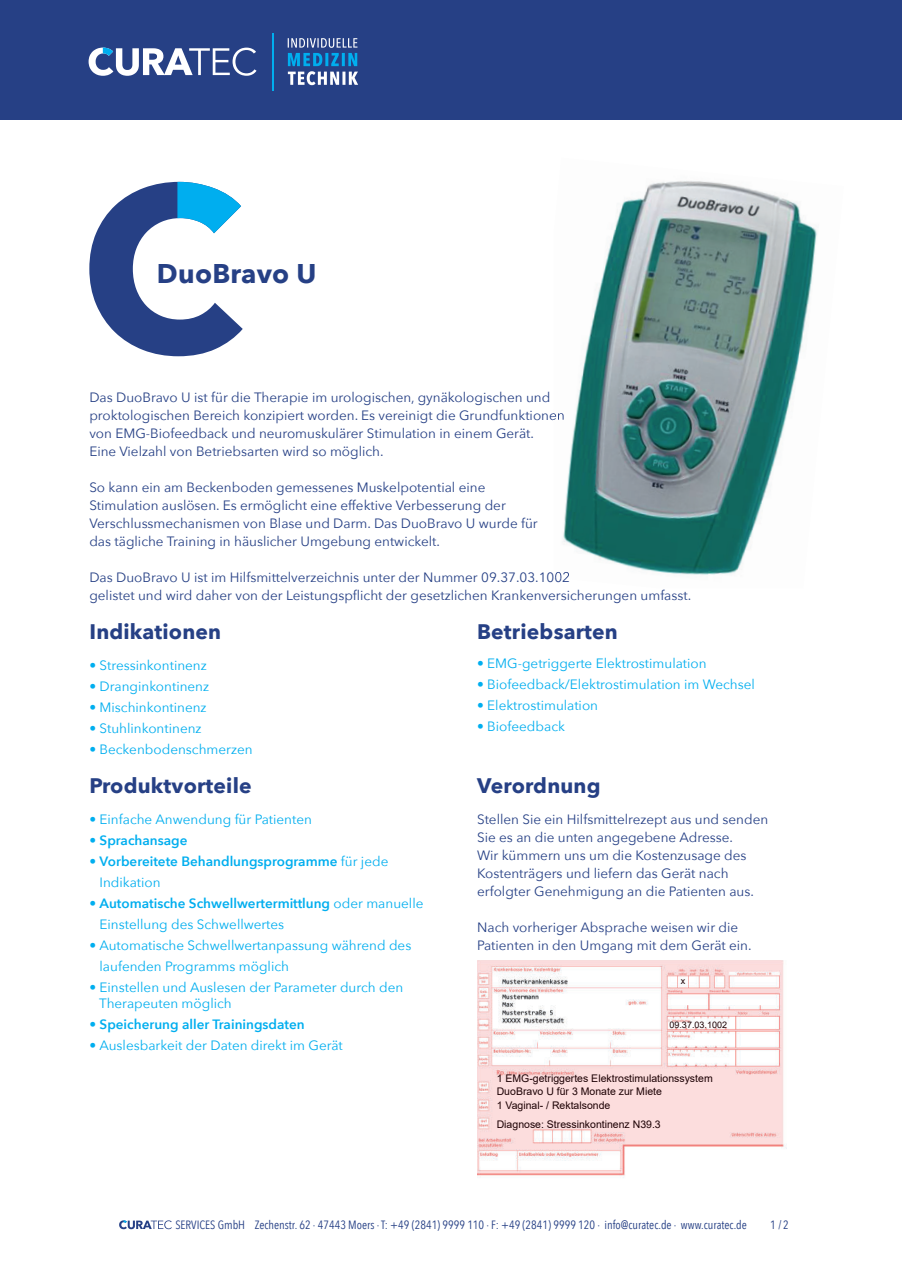
<style>
.page{position:relative;width:902px;height:1272px;background:#fff}
.page>*{position:absolute;margin:0;border:0;box-sizing:border-box;transform-origin:0 0}
.t1{font:700 27px "Avenir Next";letter-spacing:.01em;color:#264085}
.t2{font:700 21px "Avenir Next";letter-spacing:.01em;color:#264085}
.t3{font:13.5px/18px "Avenir Next";color:#264085}
.t4{font:13.5px/21px "Avenir Next";color:#00aeef}
.t5{font:600 13.5px "Avenir Next";color:#00aeef}
.t6{font:12px "Avenir Next Condensed";color:#264085}
.t7{font:10.5px/13.2px "Arial";color:#1c0003}
.t8{font:9px "Arial";color:#1c0003}
.s1{font-weight:400}
.s2{font-weight:600}
</style>
<div class="page">
<svg style="left:89px;top:182px;width:154px;height:174px"></svg>
<div style="left:0;top:0;width:901px;height:119px;background:#264085"></div>
<svg style="left:288px;top:38px;width:70px;height:47px"></svg>
<hr style="left:271px;top:33px;width:2px;height:57px;background:#00aeef">
<svg style="left:89px;top:48px;width:167px;height:28px"></svg>
<svg style="left:119px;top:1220px;width:53px;height:9px"></svg>
<img style="left:477px;top:960px;width:308px;height:218px">
<img style="left:563px;top:181px;width:254px;height:394px">
<img style="left:554px;top:409px;width:10px;height:14px">
<img style="left:555px;top:571px;width:15px;height:8px">
<h1 class="t1" style="left:157px;top:262px;width:161px">DuoBravo U</h1>
<p class="t3" style="left:89px;top:389px;width:477px">Das DuoBravo U ist für die Therapie im urologischen, gynäkologischen und proktologischen Bereich konzipiert worden. Es vereinigt die Grundfunktionen von EMG-Biofeedback und neuromuskulärer Stimulation in einem Gerät.<br>Eine Vielzahl von Betriebsarten wird so möglich.</p>
<p class="t3" style="left:89px;top:479px;width:450px">So kann ein am Beckenboden gemessenes Muskelpotential eine Stimulation auslösen. Es ermöglicht eine effektive Verbesserung der Verschlussmechanismen von Blase und Darm. Das DuoBravo U wurde für das tägliche Training in häuslicher Umgebung entwickelt.</p>
<p class="t3" style="left:89px;top:569px;width:603px">Das DuoBravo U ist im Hilfsmittelverzeichnis unter der Nummer 09.37.03.1002<br>gelistet und wird daher von der Leistungspflicht der gesetzlichen Krankenversicherungen umfasst.</p>
<h2 class="t2" style="left:89px;top:622px;width:133px">Indikationen</h2>
<p class="t4" style="left:89px;top:655px;width:165px">ï Stressinkontinenz<br>ï Dranginkontinenz<br>ï Mischinkontinenz<br>ï Stuhlinkontinenz<br>ï Beckenbodenschmerzen</p>
<h2 class="t2" style="left:477px;top:622px;width:142px">Betriebsarten</h2>
<p class="t4" style="left:477px;top:654px;width:279px">ï EMG-getriggerte Elektrostimulation<br>ï Biofeedback/Elektrostimulation im Wechsel ï Elektrostimulation<br>ï Biofeedback</p>
<h2 class="t2" style="left:89px;top:777px;width:164px">Produktvorteile</h2>
<p class="t4" style="left:89px;top:809px;width:224px">ï Einfache Anwendung für Patienten</p>
<p class="t5" style="left:89px;top:834px;width:100px"><span class="s1">ï</span> Sprachansage</p>
<p class="t5" style="left:89px;top:855px;width:300px"><span class="s1">ï</span> Vorbereitete Behandlungsprogramme <span class="s1">für jede</span></p>
<p class="t4" style="left:100px;top:872px;width:62px">Indikation</p>
<p class="t5" style="left:89px;top:897px;width:335px"><span class="s1">ï</span> Automatische Schwellwertermittlung <span class="s1">oder manuelle</span></p>
<p class="t4" style="left:100px;top:914px;width:186px">Einstellung des Schwellwertes</p>
<p class="t4" style="left:89px;top:935px;width:323px">ï Automatische Schwellwertanpassung während des</p>
<p class="t4" style="left:100px;top:956px;width:191px">laufenden Programms möglich</p>
<p class="t4" style="left:89px;top:977px;width:315px">ï Einstellen und Auslesen der Parameter durch den</p>
<p class="t4" style="left:89px;top:994px;width:255px;text-indent:10px">Therapeuten möglich<br>ï <span class="s2">Speicherung aller Trainingsdaten<br></span>ï Auslesbarkeit der Daten direkt im Gerät</p>
<h2 class="t2" style="left:477px;top:777px;width:125px">Verordnung</h2>
<p class="t3" style="left:477px;top:811px;width:293px">Stellen Sie ein Hilfsmittelrezept aus und senden Sie es an die unten angegebene Adresse.<br>Wir kümmern uns um die Kostenzusage des Kostenträgers und liefern das Gerät nach erfolgter Genehmigung an die Patienten aus.</p>
<p class="t3" style="left:477px;top:919px;width:276px">Nach vorheriger Absprache weisen wir die<br>Patienten in den Umgang mit dem Gerät ein.</p>
<p class="t8" style="left:681px;top:977px;width:6px">x</p>
<p class="t8" style="left:669px;top:1021px;width:59px">09.37.03.1002</p>
<p class="t7" style="left:496px;top:1072px;width:217px">1 EMG-getriggertes Elektrostimulationssystem<br>DuoBravo U für 3 Monate zur Miete<br>1 Vaginal- / Rektalsonde</p>
<p class="t7" style="left:496px;top:1118px;width:165px">Diagnose: Stressinkontinenz N39.3</p>
<p class="t6" style="left:255px;top:1219px;width:493px">Zechenstr. 62 · 47443 Moers · T: +49 (2841) 9999 110 · F: +49 (2841) 9999 120 · info@curatec.de · www.curatec.de</p>
<p class="t6" style="left:175px;top:1219px;width:71px">SERVICES GmbH</p>
<p class="t6" style="left:770px;top:1219px;width:20px">1/ 2</p>
</div>
